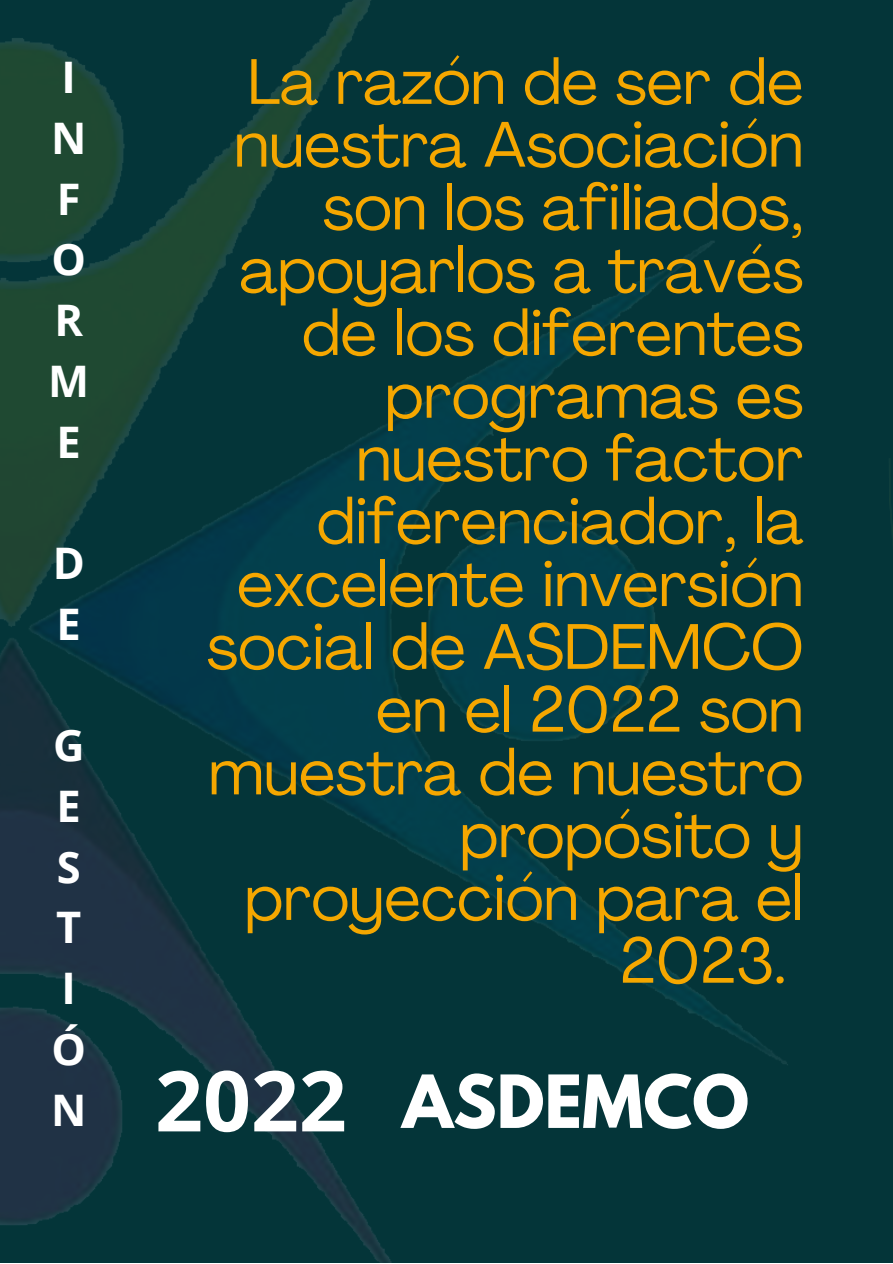
<style>
.page{position:relative;width:893px;height:1264px;background:#fff}
.page>*{position:absolute;margin:0;border:0;box-sizing:border-box;transform-origin:0 0}
.t1{font:700 83.85px "Open Sans";color:#fff}
.t2{font:700 64.8px "League Spartan";color:#fff}
.t3{font:63.45px/62.7px "Agrandir";color:#f5a700;text-align:right}
.t4{font:700 43.5px/60.8px "Open Sans";color:#fff}
.s1{font-size:43.5px}
</style>
<div class="page">
<img style="left:0;top:0;width:892px;height:1262px">
<p class="t3" style="left:207px;top:57px;width:598px">La razón de ser de nuestra Asociación son los afiliados, apoyarlos a través de los diferentes programas es nuestro factor diferenciador, la excelente inversión social de ASDEMCO en el 2022 son muestra de nuestro propósito y proyección para el<br>2023.</p>
<p class="t4" style="left:48px;top:46px;width:42px;text-align:center">I<br>N<br>F<br>O<br>R<br>M<br>E</p>
<p class="t4" style="left:53px;top:531px;width:34px">D<br>E</p>
<p class="t4" style="left:51px;top:714px;width:36px">G<br>E<br>S<br>T<br>I<br>Ó</p>
<h1 class="t1" style="left:51px;top:1041px;width:297px"><span class="s1">N</span> 2022</h1>
<p class="t2" style="left:402px;top:1069px;width:348px">ASDEMCO</p>
</div>
